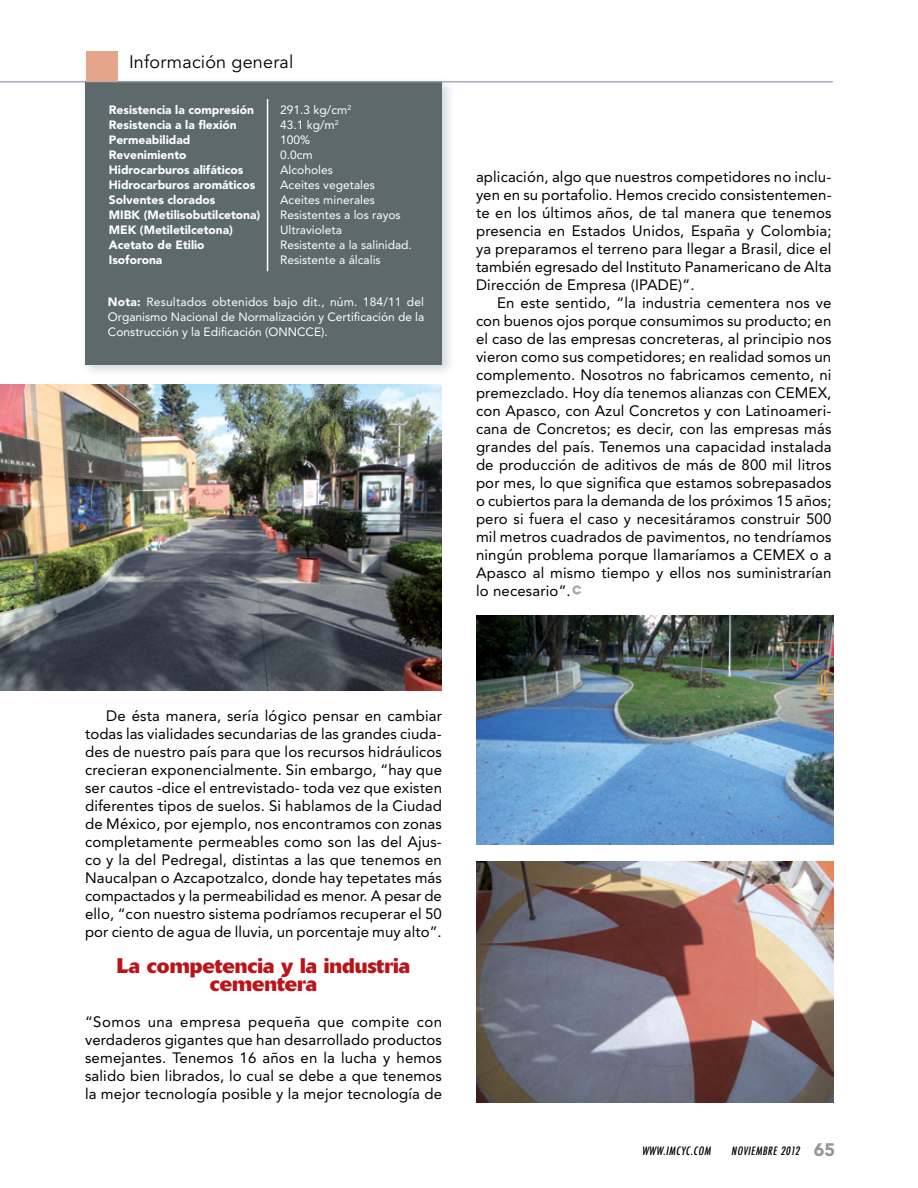
<style>
.page{position:relative;width:918px;height:1188px;background:#fff}
.page>*{position:absolute;margin:0;border:0;box-sizing:border-box;transform-origin:0 0}
.t1{font:700 21px/18px "Delta";color:#ba141a;text-align:center}
.t2{font:18px "Avenir";letter-spacing:.01em;color:#000}
.t3{font:15px/18px "Avenir";letter-spacing:.01em;color:#000;text-align:justify}
.t4{font:12px/15px "Avenir";color:#fff}
.t5{font:900 12px/15px "Avenir";color:#fff}
.t6{font:italic 500 condensed 11.25px "Futura";color:#000}
.s1{font-weight:900}
.s2{font-family:"Avenir";font-weight:900;font-style:normal;font-stretch:normal;font-size:18px;color:#939598}
</style>
<div class="page">
<hr style="left:0;top:81px;width:833px;height:1px;background:#a5adb9">
<svg style="left:572px;top:585px;width:9px;height:10px"></svg>
<div style="left:80px;top:77px;width:376px;height:301px;background:#a5adb9;opacity:.5"></div>
<div style="left:85px;top:82px;width:357px;height:283px;background:#5e696c"></div>
<div style="left:86px;top:51px;width:32px;height:31px;background:#e4a58a"></div>
<hr style="left:86px;top:81px;width:357px;height:1px;background:#a5adb9">
<hr style="left:267px;top:99px;width:1px;height:172px;background:#fff">
<img style="left:0;top:384px;width:442px;height:306px">
<img style="left:476px;top:615px;width:357px;height:230px">
<img style="left:476px;top:862px;width:357px;height:241px">
<p class="t2" style="left:129px;top:52px;width:166px">Información general</p>
<p class="t5" style="left:109px;top:102px;width:153px">Resistencia la compresión<br>Resistencia a la flexión<br>Permeabilidad<br>Revenimiento<br>Hidrocarburos alifáticos<br>Hidrocarburos aromáticos<br>Solventes clorados<br>MIBK (Metilisobutilcetona)<br>MEK (Metiletilcetona)<br>Acetato de Etilio<br>Isoforona</p>
<p class="t4" style="left:280px;top:102px;width:133px">291.3 kg/cm<sup>2<br></sup>43.1 kg/m<sup>2<br></sup>100%<br>0.0cm<br>Alcoholes<br>Aceites vegetales<br>Aceites minerales<br>Resistentes a los rayos<br>Ultravioleta<br>Resistente a la salinidad.<br>Resistente a álcalis</p>
<p class="t4" style="left:108px;top:294px;width:318px;text-align:justify"><span class="s1">Nota:</span> Resultados obtenidos bajo dit., núm. 184/11 del Organismo Nacional de Normalización y Certificación de la Construcción y la Edificación (ONNCCE).</p>
<p class="t3" style="left:476px;top:167px;width:357px">aplicación, algo que nuestros competidores no inclu&shy;yen en su portafolio. Hemos crecido consistentemen&shy;te en los últimos años, de tal manera que tenemos presencia en Estados Unidos, España y Colombia; ya preparamos el terreno para llegar a Brasil, dice el también egresado del Instituto Panamericano de Alta Dirección de Empresa (IPADE)”.</p>
<p class="t3" style="left:476px;top:293px;width:357px;text-indent:21px">En este sentido, “la industria cementera nos ve con buenos ojos porque consumimos su producto; en el caso de las empresas concreteras, al principio nos vieron como sus competidores; en realidad somos un complemento. Nosotros no fabricamos cemento, ni premezclado. Hoy día tenemos alianzas con CEMEX, con Apasco, con Azul Concretos y con Latinoameri&shy;cana de Concretos; es decir, con las empresas más grandes del país. Tenemos una capacidad instalada de producción de aditivos de más de 800 mil litros por mes, lo que significa que estamos sobrepasados o cubiertos para la demanda de los próximos 15 años; pero si fuera el caso y necesitáramos construir 500 mil metros cuadrados de pavimentos, no tendríamos ningún problema porque llamaríamos a CEMEX o a Apasco al mismo tiempo y ellos nos suministrarían lo necesario”.</p>
<p class="t3" style="left:85px;top:706px;width:359px;text-indent:21px">De ésta manera, sería lógico pensar en cambiar todas las vialidades secundarias de las grandes ciuda&shy;des de nuestro país para que los recursos hidráulicos crecieran exponencialmente. Sin embargo, “hay que ser cautos -dice el entrevistado- toda vez que existen diferentes tipos de suelos. Si hablamos de la Ciudad de México, por ejemplo, nos encontramos con zonas completamente permeables como son las del Ajus&shy;co y la del Pedregal, distintas a las que tenemos en Naucalpan o Azcapotzalco, donde hay tepetates más compactados y la permeabilidad es menor. A pesar de ello, “con nuestro sistema podríamos recuperar el 50 por ciento de agua de lluvia, un porcentaje muy alto”.</p>
<h1 class="t1" style="left:117px;top:956px;width:295px">La competencia y la industria cementera</h1>
<p class="t3" style="left:85px;top:1012px;width:359px">“Somos una empresa pequeña que compite con verdaderos gigantes que han desarrollado productos semejantes. Tenemos 16 años en la lucha y hemos salido bien librados, lo cual se debe a que tenemos la mejor tecnología posible y la mejor tecnología de</p>
<p class="t6" style="left:642px;top:1143px;width:73px">WWW.IMCYC.COM</p>
<p class="t6" style="left:731px;top:1143px;width:105px">NOVIEMBRE 2012 <span class="s2">6 5</span></p>
</div>
